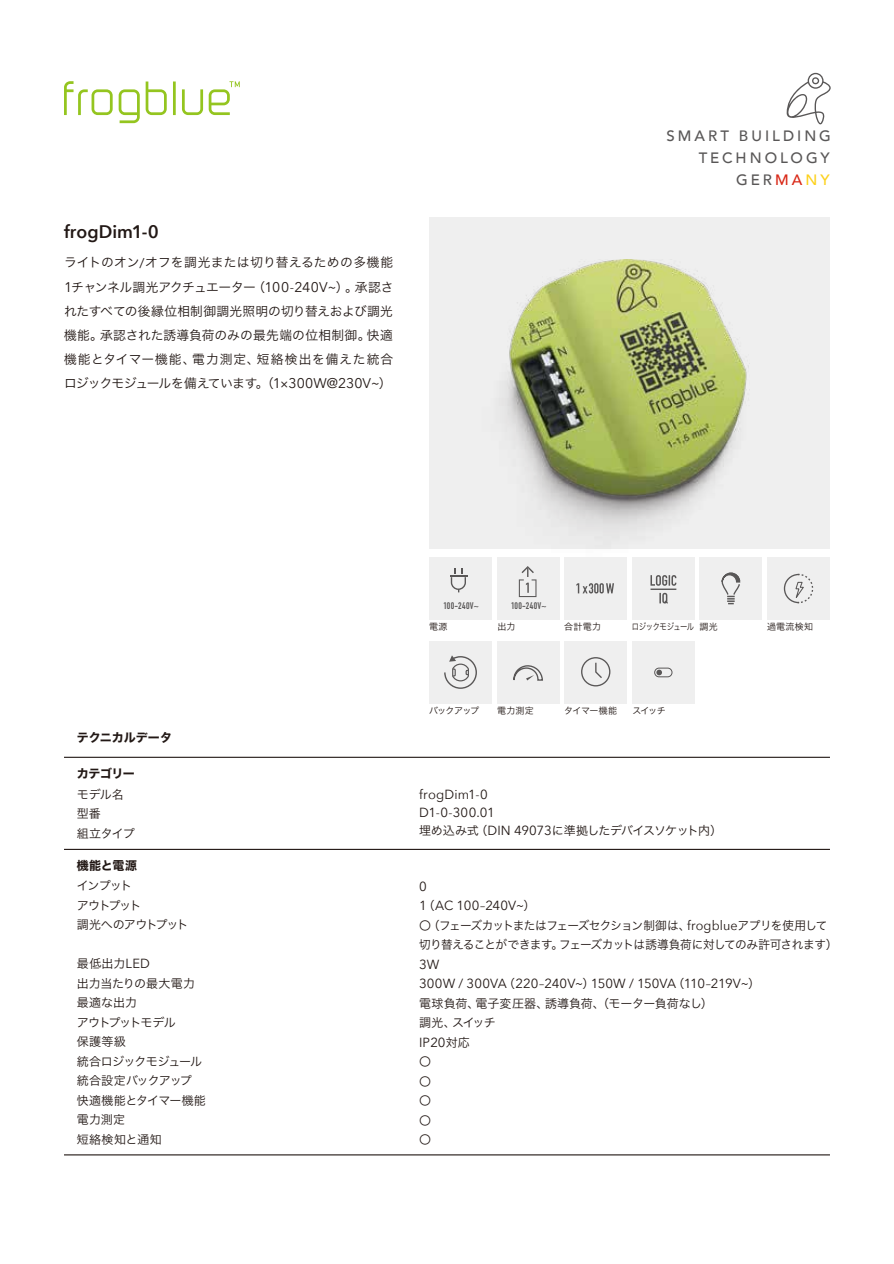
<style>
.page{position:relative;width:894px;height:1264px;background:#fff}
.page>*{position:absolute;margin:0;border:0;box-sizing:border-box;transform-origin:0 0}
.t1{font:600 18.15px "Avenir Next";color:#221815}
.t2{font:500 15px/22px "Avenir";letter-spacing:.2em;color:#595757;text-align:right}
.t3{font:13.2px/19.5px "Avenir Next";letter-spacing:.005em;color:#221815}
.t4{font:12.75px/24px "Hiragino Sans W3";letter-spacing:.02em;color:#221815;text-align:justify}
.t5{font:12px/19.5px "Hiragino Sans W3";letter-spacing:-.035em;color:#221815}
.t6{font:12px/19.5px "Hiragino Sans W3";letter-spacing:-.01em;color:#221815}
.t7{font:12px/19.5px "Hiragino Sans W3";letter-spacing:-.015em;color:#221815}
.t8{font:12px/19.5px "Hiragino Sans W3";letter-spacing:-.095em;color:#221815}
.t9{font:12px "Hiragino Sans W7";letter-spacing:-.02em;color:#221815}
.t10{font:12px "Hiragino Sans W7";color:#221815}
.t11{font:9.45px "DIN Engschrift";letter-spacing:.035em;color:#595757}
.t12{font:9px "Hiragino Sans W3";letter-spacing:-.045em;color:#221815}
.t13{font:9px "Hiragino Sans W3";letter-spacing:-.045em;color:#221815;scale:.81 1}
.s1{font-family:"Avenir Next";font-size:14.1px}
.s2{color:#d92817}
.s3{color:#fdd11b}
.s4{font-family:"Avenir Next";font-size:13.2px}
.s5{font-family:"Hiragino Sans W3";font-size:12px}
</style>
<div class="page">
<div style="left:429px;top:216px;width:400px;height:332px;background:#efefef"></div>
<div style="left:631px;top:557px;width:63px;height:62px;background:#efefef"></div>
<svg style="left:650px;top:575px;width:26px;height:10px"></svg>
<svg style="left:659px;top:592px;width:9px;height:11px"></svg>
<hr style="left:650px;top:588px;width:26px;height:2px;background:#595757">
<div style="left:429px;top:641px;width:63px;height:62px;background:#efefef"></div>
<svg style="left:444px;top:655px;width:33px;height:34px"></svg>
<div style="left:429px;top:556px;width:63px;height:63px;background:#efefef"></div>
<svg style="left:450px;top:568px;width:17px;height:24px"></svg>
<div style="left:766px;top:557px;width:63px;height:62px;background:#efefef"></div>
<svg style="left:783px;top:573px;width:30px;height:31px"></svg>
<div style="left:631px;top:641px;width:63px;height:62px;background:#efefef"></div>
<div style="left:654px;top:667px;width:18px;height:10px;border:1px solid #595757;border-radius:4px"></div>
<svg style="left:656px;top:669px;width:6px;height:6px"></svg>
<div style="left:496px;top:641px;width:63px;height:62px;background:#efefef"></div>
<svg style="left:513px;top:665px;width:30px;height:39px"></svg>
<div style="left:564px;top:641px;width:63px;height:62px;background:#efefef"></div>
<svg style="left:581px;top:657px;width:30px;height:30px"></svg>
<img style="left:439px;top:260px;width:310px;height:300px">
<div style="left:496px;top:557px;width:63px;height:62px;background:#efefef"></div>
<svg style="left:518px;top:566px;width:18px;height:31px"></svg>
<div style="left:564px;top:557px;width:63px;height:62px;background:#efefef"></div>
<svg style="left:576px;top:583px;width:38px;height:10px"></svg>
<div style="left:699px;top:557px;width:63px;height:62px;background:#efefef"></div>
<svg style="left:721px;top:572px;width:19px;height:32px"></svg>
<hr style="left:64px;top:756px;width:765px;height:1px;background:#221815">
<hr style="left:64px;top:848px;width:765px;height:1px;background:#221815">
<hr style="left:64px;top:1154px;width:765px;height:1px;background:#221815">
<svg style="left:209px;top:81px;width:31px;height:34px"></svg>
<hr style="left:173px;top:81px;width:3px;height:34px;background:#94c51f">
<svg style="left:182px;top:89px;width:21px;height:26px"></svg>
<svg style="left:146px;top:81px;width:21px;height:34px"></svg>
<svg style="left:119px;top:89px;width:21px;height:34px"></svg>
<svg style="left:64px;top:81px;width:49px;height:34px"></svg>
<svg style="left:786px;top:73px;width:44px;height:51px"></svg>
<h1 class="t1" style="left:64px;top:216px;width:96px">frogDim1-0</h1>
<p class="t4" style="left:64px;top:250px;width:331px">ライトのオン<span class="s1">/</span>オフを調光または切り替えるための多機能<span class="s1">1</span>チャンネル調光アクチュエーター（<span class="s1">100-240V~</span>）。承認されたすべての後縁位相制御調光照明の切り替えおよび調光機能。承認された誘導負荷のみの最先端の位相制御。快適機能とタイマー機能、電力測定、短絡検出を備えた統合ロジックモジュールを備えています。（<span class="s1">1</span>×<span class="s1">300W@230V~</span>）</p>
<p class="t2" style="left:666px;top:124px;width:166px">SMART BUILDING<br>TECHNOLOGY<br>GER<span class="s2">MA</span><span class="s3">NY</span></p>
<p class="t11" style="left:443px;top:599px;width:37px">100-240V~</p>
<p class="t11" style="left:511px;top:600px;width:37px">100-240V~</p>
<p class="t12" style="left:429px;top:618px;width:20px">電源</p>
<p class="t13" style="left:631px;top:618px;width:78px">ロジックモジュール</p>
<p class="t12" style="left:497px;top:618px;width:20px">出力</p>
<p class="t12" style="left:564px;top:618px;width:38px">合計電力</p>
<p class="t12" style="left:699px;top:618px;width:20px">調光</p>
<p class="t12" style="left:766px;top:618px;width:48px">過電流検知</p>
<p class="t12" style="left:429px;top:702px;width:52px">バックアップ</p>
<p class="t12" style="left:497px;top:703px;width:38px">電力測定</p>
<p class="t12" style="left:564px;top:702px;width:54px">タイマー機能</p>
<p class="t12" style="left:632px;top:703px;width:35px">スイッチ</p>
<p class="t10" style="left:77px;top:728px;width:97px">テクニカルデータ</p>
<p class="t9" style="left:77px;top:763px;width:60px">カテゴリー</p>
<p class="t5" style="left:77px;top:783px;width:59px">モデル名型番<br>組立タイプ</p>
<p class="t3" style="left:419px;top:784px;width:77px;line-height:18px">frogDim1-0<br>D1-0-300.01</p>
<p class="t5" style="left:419px;top:819px;width:304px">埋め込み式（<span class="s4">DIN 49073</span>に準拠したデバイスソケット内）</p>
<p class="t9" style="left:77px;top:856px;width:62px">機能と電源</p>
<p class="t8" style="left:77px;top:874px;width:113px">インプット<br>アウトプット<br>調光へのアウトプット</p>
<p class="t6" style="left:77px;top:952px;width:131px">最低出力<span class="s4">LED<br></span>出力当たりの最大電力最適な出力<br>アウトプットモデル<br>保護等級<br>統合ロジックモジュール統合設定バックアップ快適機能とタイマー機能電力測定<br>短絡検知と通知</p>
<p class="t3" style="left:419px;top:875px;width:118px">0<br>1<span class="s5">（</span>AC 100–240V~<span class="s5">）</span></p>
<p class="t5" style="left:419px;top:914px;width:420px">〇（フェーズカットまたはフェーズセクション制御は、<span class="s4">frogblue</span>アプリを使用して切り替えることができます。フェーズカットは誘導負荷に対してのみ許可されます）</p>
<p class="t3" style="left:419px;top:953px;width:342px">3W<br>300W / 300VA<span class="s5">（</span>220–240V~<span class="s5">）</span>150W / 150VA<span class="s5">（</span>110–219V~<span class="s5">）</span></p>
<p class="t7" style="left:419px;top:992px;width:295px">電球負荷、電子変圧器、誘導負荷、（モーター負荷なし）調光、スイッチ</p>
<p class="t3" style="left:419px;top:1031px;width:52px">IP20<span class="s5">対応</span></p>
<p class="t5" style="left:419px;top:1050px;width:13px;text-align:justify">〇〇〇〇〇</p>
</div>
